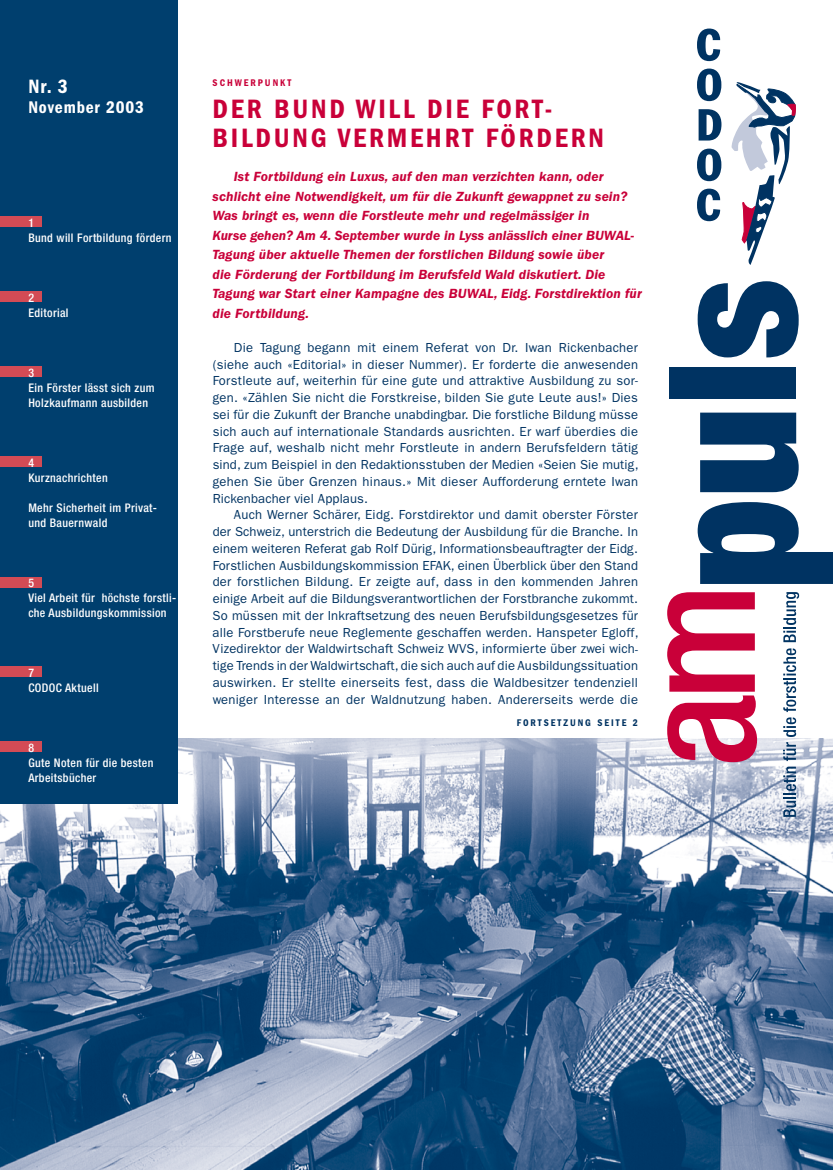
<style>
.page{position:relative;width:833px;height:1170px;background:#fff}
.page>*{position:absolute;margin:0;border:0;box-sizing:border-box;transform-origin:0 0}
.t1{font:600 condensed 27.5px/28.8px "Franklin Gothic LT";letter-spacing:.1em;color:#c90039}
.t2{font:600 condensed 20px "Franklin Gothic LT";color:#fff}
.t3{font:600 condensed 17.5px "Franklin Gothic LT";letter-spacing:.05em;color:#fff}
.t4{font:italic 600 13.75px/19.5px "Franklin Gothic LT";letter-spacing:.01em;color:#c90039}
.t5{font:13.12px/16.8px "Franklin Gothic LT";letter-spacing:.02em;color:#003362;text-align:justify}
.t6{font:500 condensed 11.88px/15px "Helvetica Neue";letter-spacing:.03em;color:#fff}
.t7{font:600 condensed 10px "Franklin Gothic LT";letter-spacing:.2em;color:#003362}
.t8{font:600 condensed 10px "Franklin Gothic LT";letter-spacing:.2em;color:#c90039}
</style>
<div class="page">
<img style="left:0;top:738px;width:833px;height:431px">
<div style="left:0;top:0;width:177px;height:803px;background:#003f6e"></div>
<svg style="left:697px;top:502px;width:136px;height:82px"></svg>
<svg style="left:700px;top:412px;width:98px;height:80px"></svg>
<div style="left:669px;top:367px;width:127px;height:32px;background:#003362"></div>
<svg style="left:697px;top:281px;width:101px;height:76px"></svg>
<svg style="left:667px;top:592px;width:90px;height:170px"></svg>
<svg style="left:783px;top:648px;width:13px;height:168px"></svg>
<svg style="left:783px;top:592px;width:16px;height:50px"></svg>
<svg style="left:731px;top:82px;width:65px;height:183px"></svg>
<svg style="left:697px;top:29px;width:23px;height:32px"></svg>
<svg style="left:697px;top:69px;width:24px;height:32px"></svg>
<svg style="left:698px;top:109px;width:23px;height:31px"></svg>
<svg style="left:697px;top:149px;width:24px;height:32px"></svg>
<svg style="left:697px;top:189px;width:23px;height:32px"></svg>
<div style="left:0;top:216px;width:42px;height:10px;background:#d34b55"></div>
<div style="left:0;top:291px;width:42px;height:10px;background:#d34b55"></div>
<div style="left:0;top:367px;width:42px;height:10px;background:#d34b55"></div>
<div style="left:0;top:457px;width:42px;height:10px;background:#d34b55"></div>
<div style="left:0;top:666px;width:42px;height:10px;background:#d34b55"></div>
<div style="left:0;top:577px;width:42px;height:10px;background:#d34b55"></div>
<div style="left:0;top:742px;width:42px;height:10px;background:#d34b55"></div>
<h2 class="t2" style="left:28px;top:75px;width:41px">Nr. 3</h2>
<h3 class="t3" style="left:28px;top:97px;width:117px">November 2003</h3>
<p class="t6" style="left:28px;top:215px;width:145px">1<br>Bund will Fortbildung fördern</p>
<p class="t6" style="left:28px;top:290px;width:42px">2<br>Editorial</p>
<p class="t6" style="left:28px;top:365px;width:128px">3<br>Ein Förster lässt sich zum<br>Holzkaufmann ausbilden</p>
<p class="t6" style="left:28px;top:455px;width:81px">4<br>Kurznachrichten</p>
<p class="t6" style="left:28px;top:500px;width:130px">Mehr Sicherheit im Privat&shy;und Bauernwald</p>
<p class="t6" style="left:28px;top:575px;width:149px">5<br>Viel Arbeit für höchste forstli&shy;che Ausbildungskommission</p>
<p class="t6" style="left:28px;top:665px;width:72px">7<br>CODOC Aktuell</p>
<p class="t6" style="left:28px;top:740px;width:127px">8<br>Gute Noten für die besten<br>Arbeitsbücher</p>
<p class="t8" style="left:213px;top:76px;width:80px">SCHWERPUNKT</p>
<h1 class="t1" style="left:213px;top:94px;width:393px">DER BUND WILL DIE FORT-<br>BILDUNG VERMEHRT FÖRDERN</h1>
<p class="t4" style="left:213px;top:167px;width:431px;text-indent:21px">Ist Fortbildung ein Luxus, auf den man verzichten kann, oder schlicht eine Notwendigkeit, um für die Zukunft gewappnet zu sein?<br>Was bringt es, wenn die Forstleute mehr und regelmässiger in<br>Kurse gehen? Am 4. September wurde in Lyss anlässlich einer BUWAL-Tagung über aktuelle Themen der forstlichen Bildung sowie über<br>die Förderung der Fortbildung im Berufsfeld Wald diskutiert. Die Tagung war Start einer Kampagne des BUWAL, Eidg. Forstdirektion für die Fortbildung.</p>
<p class="t5" style="left:213px;top:339px;width:427px;text-indent:21px">Die Tagung begann mit einem Referat von Dr. Iwan Rickenbacher (siehe auch «Editorial» in dieser Nummer). Er forderte die anwesenden Forstleute auf, weiterhin für eine gute und attraktive Ausbildung zu sor&shy;gen. «Zählen Sie nicht die Forstkreise, bilden Sie gute Leute aus!» Dies sei für die Zukunft der Branche unabdingbar. Die forstliche Bildung müsse sich auch auf internationale Standards ausrichten. Er warf überdies die Frage auf, weshalb nicht mehr Forstleute in andern Berufsfeldern tätig sind, zum Beispiel in den Redaktionsstuben der Medien «Seien Sie mutig, gehen Sie über Grenzen hinaus.» Mit dieser Aufforderung erntete Iwan Rickenbacher viel Applaus.</p>
<p class="t5" style="left:213px;top:506px;width:427px;text-indent:21px">Auch Werner Schärer, Eidg. Forstdirektor und damit oberster Förster der Schweiz, unterstrich die Bedeutung der Ausbildung für die Branche. In einem weiteren Referat gab Rolf Dürig, Informationsbeauftragter der Eidg.<br>Forstlichen Ausbildungskommission EFAK, einen Überblick über den Stand der forstlichen Bildung. Er zeigte auf, dass in den kommenden Jahren einige Arbeit auf die Bildungsverantwortlichen der Forstbranche zukommt.<br>So müssen mit der Inkraftsetzung des neuen Berufsbildungsgesetzes für alle Forstberufe neue Reglemente geschaffen werden. Hanspeter Egloff, Vizedirektor der Waldwirtschaft Schweiz WVS, informierte über zwei wich&shy;tige Trends in der Waldwirtschaft, die sich auch auf die Ausbildungssituation auswirken. Er stellte einerseits fest, dass die Waldbesitzer tendenziell weniger Interesse an der Waldnutzung haben. Andererseits werde die</p>
<p class="t7" style="left:517px;top:717px;width:123px">FORTSETZUNG SEITE 2</p>
</div>
